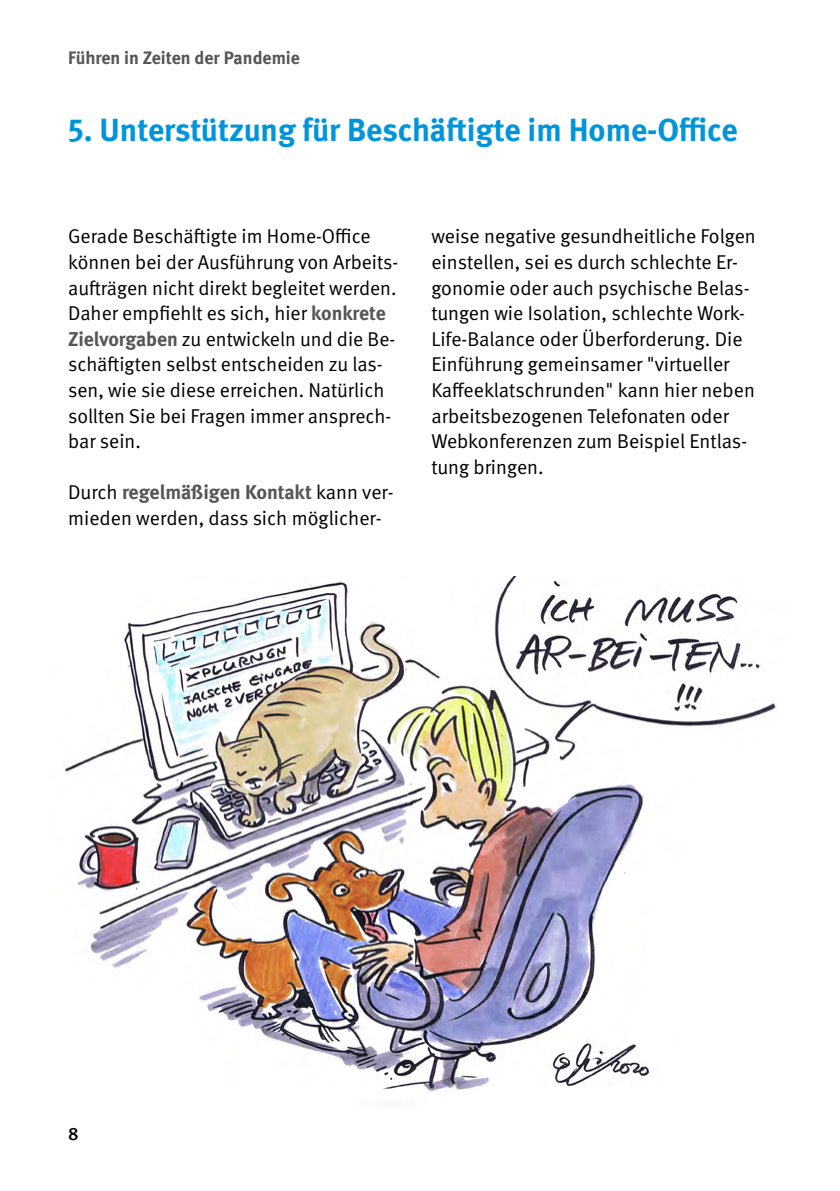
<style>
.page{position:relative;width:840px;height:1191px;background:#fff}
.page>*{position:absolute;margin:0;border:0;box-sizing:border-box;transform-origin:0 0}
.t1{font:700 32px "DGUV Meta";color:#0095db}
.t2{font:20px/25.6px "DGUV Meta";color:#000}
.t3{font:700 18px "DGUV Meta";color:#575656}
.t4{font:500 18px "DGUV Meta";color:#000}
.s1{font-weight:700;color:#575656}
</style>
<div class="page">
<img style="left:65px;top:576px;width:712px;height:516px">
<p class="t3" style="left:68px;top:47px;width:233px">Führen in Zeiten der Pandemie</p>
<h1 class="t1" style="left:68px;top:111px;width:670px">5. Unterstützung für Beschäftigte im Home-Office</h1>
<p class="t2" style="left:68px;top:224px;width:331px">Gerade Beschäftigte im Home-Office können bei der Ausführung von Arbeits&shy;aufträgen nicht direkt begleitet werden.<br>Daher empfiehlt es sich, hier <span class="s1">konkrete Zielvorgaben</span> zu entwickeln und die Be&shy;schäftigten selbst entscheiden zu las&shy;sen, wie sie diese erreichen. Natürlich sollten Sie bei Fragen immer ansprech&shy;bar sein.</p>
<p class="t2" style="left:68px;top:480px;width:327px">Durch <span class="s1">regelmäßigen Kontakt</span> kann ver&shy;mieden werden, dass sich möglicher-</p>
<p class="t2" style="left:431px;top:224px;width:326px">weise negative gesundheitliche Folgen einstellen, sei es durch schlechte Er&shy;gonomie oder auch psychische Belas&shy;tungen wie Isolation, schlechte Work-Life-Balance oder Überforderung. Die Einführung gemeinsamer "virtueller Kaffeeklatschrunden" kann hier neben arbeitsbezogenen Telefonaten oder Webkonferenzen zum Beispiel Entlas&shy;tung bringen.</p>
<p class="t4" style="left:68px;top:1123px;width:12px">8</p>
</div>
